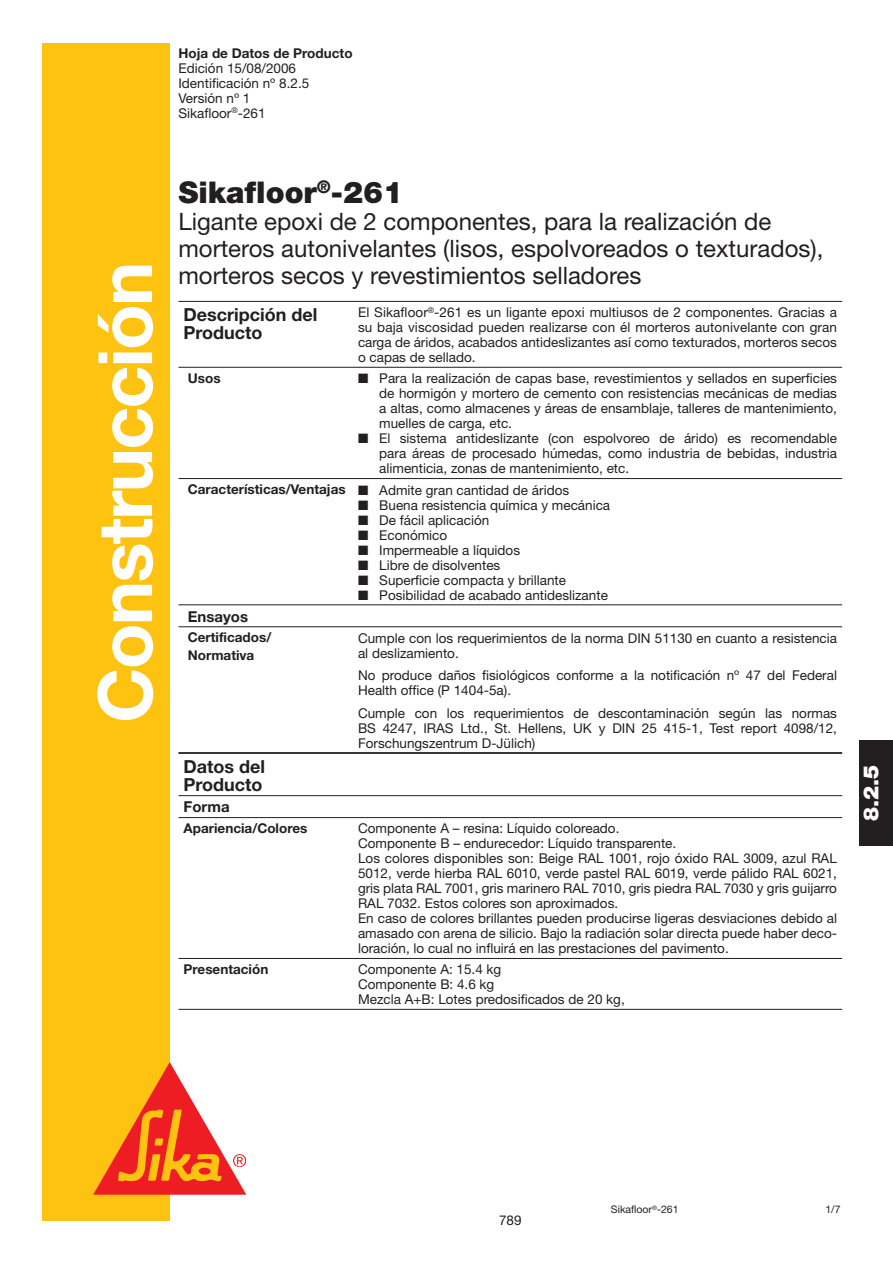
<style>
.page{position:relative;width:893px;height:1263px;background:#fff}
.page>*{position:absolute;margin:0;border:0;box-sizing:border-box;transform-origin:0 0}
.t1{font:700 75px "Helvetica Neue";letter-spacing:-.025em;color:#fff}
.t2{font:900 30px "Helvetica Neue";color:#231f20}
.t3{font:24px/27px "Helvetica Neue";color:#231f20}
.t4{font:900 21px "Helvetica Neue";color:#fff}
.t5{font:700 18px/18px "Helvetica Neue";color:#231f20}
.t6{font:700 15px "Helvetica Neue";color:#231f20}
.t7{font:13.5px/15px "Helvetica Neue";color:#231f20}
.t8{font:700 13.5px/18px "Helvetica Neue";color:#231f20}
.t9{font:10.5px "Helvetica Neue";color:#231f20}
.s1{font-weight:700}
</style>
<div class="page">
<div style="left:42px;top:43px;width:128px;height:1177px;background:#fec210"></div>
<svg style="left:93px;top:1062px;width:153px;height:133px"></svg>
<hr style="left:178px;top:301px;width:664px;height:1px;background:#231f20">
<hr style="left:178px;top:367px;width:664px;height:1px;background:#231f20">
<hr style="left:178px;top:478px;width:664px;height:1px;background:#231f20">
<hr style="left:178px;top:604px;width:664px;height:1px;background:#231f20">
<hr style="left:178px;top:626px;width:664px;height:1px;background:#231f20">
<hr style="left:178px;top:752px;width:175px;height:1px;background:#231f20">
<hr style="left:353px;top:752px;width:489px;height:1px;background:#231f20">
<hr style="left:178px;top:753px;width:664px;height:1px;background:#231f20">
<hr style="left:178px;top:795px;width:664px;height:1px;background:#231f20">
<hr style="left:178px;top:817px;width:664px;height:1px;background:#231f20">
<hr style="left:178px;top:958px;width:664px;height:1px;background:#231f20">
<hr style="left:178px;top:1009px;width:175px;height:1px;background:#231f20">
<hr style="left:353px;top:1009px;width:489px;height:1px;background:#231f20">
<div style="left:859px;top:741px;width:33px;height:105px;background:#231f20"></div>
<h1 class="t1" style="left:99px;top:723px;width:463px;rotate:-90deg">Construcción</h1>
<p class="t8" style="left:178px;top:46px;width:176px">Hoja de Datos de Producto</p>
<p class="t7" style="left:178px;top:62px;width:132px">Edición 15/08/2006<br>Identificación nº 8.2.5<br>Versión nº 1<br>Sikafloor<sup>®</sup>-261</p>
<h2 class="t2" style="left:178px;top:182px;width:226px">Sikafloor<sup>®</sup>-261</h2>
<h3 class="t3" style="left:178px;top:211px;width:646px">Ligante epoxi de 2 componentes, para la realización de morteros autonivelantes (lisos, espolvoreados o texturados), morteros secos y revestimientos selladores</h3>
<h3 class="t5" style="left:183px;top:307px;width:135px">Descripción del<br>Producto</h3>
<p class="t7" style="left:358px;top:307px;width:480px;text-align:justify">El Sikafloor<sup>®</sup>-261 es un ligante epoxi multiusos de 2 componentes. Gracias a su baja viscosidad pueden realizarse con él morteros autonivelante con gran carga de áridos, acabados antideslizantes así como texturados, morteros secos o capas de sellado.</p>
<p class="t8" style="left:188px;top:371px;width:34px">Usos</p>
<p class="t7" style="left:379px;top:373px;width:459px;text-align:justify;text-indent:-21px">■ Para la realización de capas base, revestimientos y sellados en superficies de hormigón y mortero de cemento con resistencias mecánicas de medias a altas, como almacenes y áreas de ensamblaje, talleres de mantenimiento, muelles de carga, etc.</p>
<p class="t7" style="left:379px;top:433px;width:459px;text-align:justify;text-indent:-21px">■ El sistema antideslizante (con espolvoreo de árido) es recomendable para áreas de procesado húmedas, como industria de bebidas, industria alimenticia, zonas de mantenimiento, etc.</p>
<p class="t7" style="left:188px;top:484px;width:383px"><span class="s1">Características/Ventajas</span> ■ Admite gran cantidad de áridos</p>
<p class="t7" style="left:358px;top:499px;width:254px">■ Buena resistencia química y mecánica</p>
<p class="t7" style="left:358px;top:514px;width:133px">■ De fácil aplicación</p>
<p class="t7" style="left:358px;top:529px;width:91px">■ Económico</p>
<p class="t7" style="left:358px;top:544px;width:164px">■ Impermeable a líquidos</p>
<p class="t7" style="left:358px;top:559px;width:144px">■ Libre de disolventes</p>
<p class="t7" style="left:358px;top:574px;width:210px">■ Superficie compacta y brillante</p>
<p class="t7" style="left:358px;top:589px;width:251px">■ Posibilidad de acabado antideslizante</p>
<p class="t6" style="left:188px;top:611px;width:62px">Ensayos</p>
<p class="t8" style="left:188px;top:630px;width:85px">Certificados/<br>Normativa</p>
<p class="t7" style="left:358px;top:632px;width:480px">Cumple con los requerimientos de la norma DIN 51130 en cuanto a resistencia al deslizamiento.</p>
<p class="t7" style="left:358px;top:669px;width:480px">No produce daños fisiológicos conforme a la notificación nº 47 del Federal<br>Health office (P 1404-5a).</p>
<p class="t7" style="left:358px;top:707px;width:480px;text-align:justify">Cumple con los requerimientos de descontaminación según las normas BS 4247, IRAS Ltd., St. Hellens, UK y DIN 25 415-1, Test report 4098/12, Forschungszentrum D-Jülich)</p>
<h3 class="t5" style="left:183px;top:759px;width:83px">Datos del<br>Producto</h3>
<p class="t6" style="left:183px;top:802px;width:48px">Forma</p>
<p class="t8" style="left:183px;top:821px;width:125px">Apariencia/Colores</p>
<p class="t7" style="left:358px;top:823px;width:480px">Componente A – resina: Líquido coloreado.<br>Componente B – endurecedor: Líquido transparente.<br>Los colores disponibles son: Beige RAL 1001, rojo óxido RAL 3009, azul RAL 5012, verde hierba RAL 6010, verde pastel RAL 6019, verde pálido RAL 6021, gris plata RAL 7001, gris marinero RAL 7010, gris piedra RAL 7030 y gris guijarro RAL 7032. Estos colores son aproximados.<br>En caso de colores brillantes pueden producirse ligeras desviaciones debido al amasado con arena de silicio. Bajo la radiación solar directa puede haber deco&shy;loración, lo cual no influirá en las prestaciones del pavimento.</p>
<p class="t8" style="left:183px;top:962px;width:86px">Presentación</p>
<p class="t7" style="left:358px;top:964px;width:268px">Componente A: 15.4 kg<br>Componente B: 4.6 kg<br>Mezcla A+B: Lotes predosificados de 20 kg,</p>
<h3 class="t4" style="left:863px;top:821px;width:58px;rotate:-90deg">8.2.5</h3>
<p class="t7" style="left:499px;top:1214px;width:24px">789</p>
<p class="t9" style="left:611px;top:1206px;width:69px">Sikafloor<sup>®</sup>-261</p>
<p class="t9" style="left:825px;top:1206px;width:17px">1/7</p>
</div>
